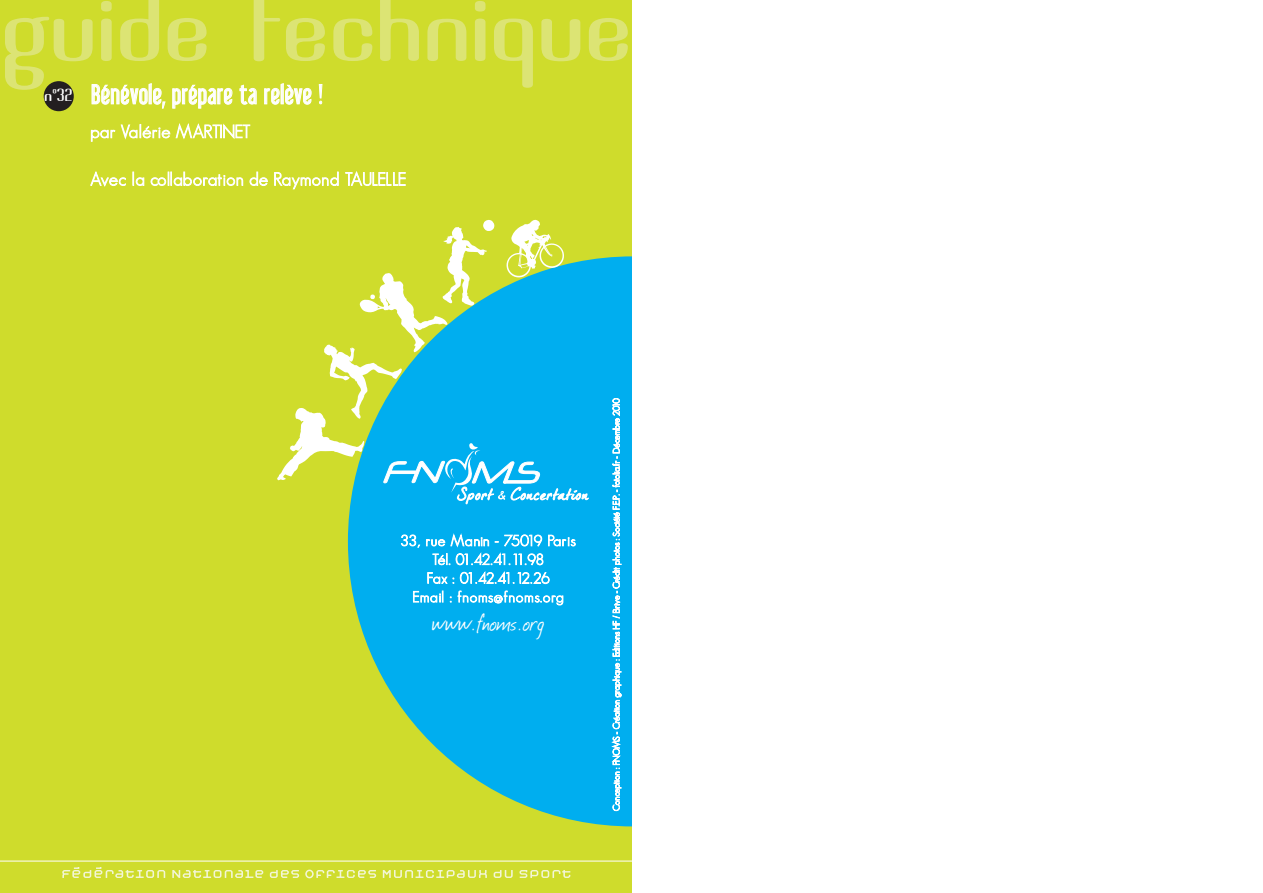
<style>
.page{position:relative;width:1263px;height:893px;background:#fff}
.page>*{position:absolute;margin:0;border:0;box-sizing:border-box;transform-origin:0 0}
.t1{font:27px "Libel Suit";letter-spacing:.04em;color:#fff}
.t2{font:27px "Journal";color:#fff}
.t3{font:300 18px "Geosans";letter-spacing:.02em;color:#fff}
.t4{font:300 15px/18.8px "Geosans";letter-spacing:.015em;color:#fff;text-align:center}
.t5{font:15px "Brassiere";color:#fff}
.t6{font:300 9px "Geosans";letter-spacing:-.015em;color:#fff}
</style>
<div class="page">
<div style="left:0;top:0;width:631px;height:893px;background:#cfdc2c"></div>
<svg style="left:348px;top:256px;width:283px;height:570px;fill:#00aeef"></svg>
<svg style="left:62px;top:867px;width:82px;height:11px"></svg>
<svg style="left:5px;top:0;width:320px;height:90px"></svg>
<svg style="left:277px;top:220px;width:311px;height:284px"></svg>
<div style="left:44px;top:81px;width:30px;height:30px;background:#231f20;border-radius:50%"></div>
<hr style="left:0;top:861px;width:631px;height:1px;background:#fff">
<h3 class="t5" style="left:44px;top:85px;width:30px">n°32</h3>
<h1 class="t1" style="left:92px;top:80px;width:232px">Bénévole, prépare ta relève !</h1>
<h2 class="t3" style="left:90px;top:122px;width:162px">par Valérie MARTINET</h2>
<h2 class="t3" style="left:90px;top:169px;width:318px">Avec la collaboration de Raymond TAULELLE</h2>
<h3 class="t4" style="left:400px;top:531px;width:177px">33, rue Manin - 75019 Paris<br>Tél. 01.42.41.11.98<br>Fax : 01.42.41.12.26<br>Email : fnoms@fnoms.org</h3>
<h1 class="t2" style="left:432px;top:604px;width:114px">www.fnoms.org</h1>
<p class="t6" style="left:611px;top:811px;width:414px;rotate:-90deg">Conception : FNOMS - Création graphique : Editions HF / Brive - Crédit photos : Société F.E.P. - fotolia.fr - Décembre 2010</p>
</div>
